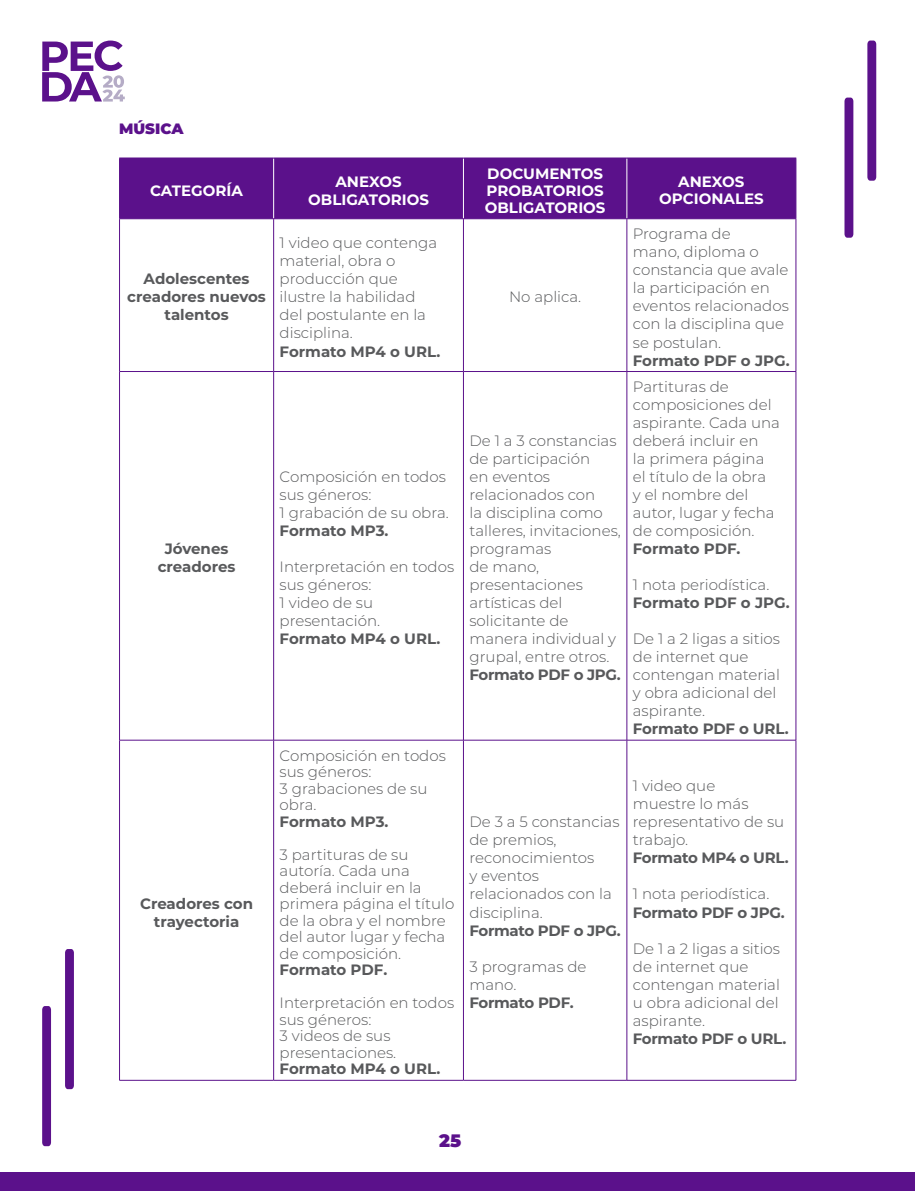
<style>
.page{position:relative;width:915px;height:1191px;background:#fff}
.page>*{position:absolute;margin:0;border:0;box-sizing:border-box;transform-origin:0 0}
.t1{font:900 18px "Montserrat";color:#5b118b}
.t2{font:300 15px/18px "Montserrat";color:#58595b}
.t3{font:700 15px/18px "Montserrat";letter-spacing:-.01em;color:#58595b;text-align:center}
.t4{font:700 15px/17.1px "Montserrat";color:#fff;text-align:center}
.t5{font:900 15px "Montserrat";color:#5b118b}
</style>
<div class="page">
<div style="left:0;top:1172px;width:914px;height:19px;background:#5b118b"></div>
<svg style="left:867px;top:41px;width:8px;height:140px"></svg>
<svg style="left:844px;top:98px;width:9px;height:140px"></svg>
<svg style="left:65px;top:949px;width:9px;height:140px"></svg>
<svg style="left:42px;top:1006px;width:9px;height:140px"></svg>
<svg style="left:42px;top:41px;width:83px;height:61px"></svg>
<div style="left:120px;top:159px;width:675px;height:59px;background:#5b118b"></div>
<hr style="left:119px;top:219px;width:1px;height:152px;background:#5b118b">
<hr style="left:273px;top:219px;width:1px;height:152px;background:#5b118b">
<hr style="left:463px;top:219px;width:1px;height:152px;background:#5b118b">
<hr style="left:626px;top:219px;width:1px;height:152px;background:#5b118b">
<hr style="left:795px;top:219px;width:1px;height:152px;background:#5b118b">
<hr style="left:119px;top:371px;width:154px;height:1px;background:#5b118b">
<hr style="left:119px;top:372px;width:1px;height:368px;background:#5b118b">
<hr style="left:273px;top:371px;width:190px;height:1px;background:#5b118b">
<hr style="left:273px;top:372px;width:1px;height:368px;background:#5b118b">
<hr style="left:463px;top:371px;width:163px;height:1px;background:#5b118b">
<hr style="left:463px;top:372px;width:1px;height:368px;background:#5b118b">
<hr style="left:626px;top:371px;width:169px;height:1px;background:#5b118b">
<hr style="left:626px;top:372px;width:1px;height:368px;background:#5b118b">
<hr style="left:795px;top:372px;width:1px;height:368px;background:#5b118b">
<hr style="left:119px;top:740px;width:154px;height:1px;background:#5b118b">
<hr style="left:119px;top:740px;width:1px;height:340px;background:#5b118b">
<hr style="left:273px;top:740px;width:190px;height:1px;background:#5b118b">
<hr style="left:273px;top:740px;width:1px;height:340px;background:#5b118b">
<hr style="left:463px;top:740px;width:163px;height:1px;background:#5b118b">
<hr style="left:463px;top:740px;width:1px;height:340px;background:#5b118b">
<hr style="left:626px;top:740px;width:169px;height:1px;background:#5b118b">
<hr style="left:626px;top:740px;width:1px;height:340px;background:#5b118b">
<hr style="left:795px;top:740px;width:1px;height:340px;background:#5b118b">
<hr style="left:119px;top:1080px;width:154px;height:1px;background:#5b118b">
<hr style="left:273px;top:1080px;width:190px;height:1px;background:#5b118b">
<hr style="left:463px;top:1080px;width:163px;height:1px;background:#5b118b">
<hr style="left:626px;top:1080px;width:169px;height:1px;background:#5b118b">
<hr style="left:273px;top:158px;width:1px;height:60px;background:#fff">
<hr style="left:463px;top:158px;width:1px;height:60px;background:#fff">
<hr style="left:626px;top:158px;width:1px;height:60px;background:#fff">
<hr style="left:119px;top:158px;width:1px;height:60px;background:#5b118b">
<hr style="left:119px;top:158px;width:154px;height:1px;background:#5b118b">
<hr style="left:273px;top:158px;width:190px;height:1px;background:#5b118b">
<hr style="left:463px;top:158px;width:163px;height:1px;background:#5b118b">
<hr style="left:626px;top:158px;width:170px;height:1px;background:#5b118b">
<hr style="left:795px;top:158px;width:1px;height:60px;background:#5b118b">
<hr style="left:119px;top:218px;width:154px;height:1px;background:#5b118b">
<hr style="left:273px;top:218px;width:190px;height:1px;background:#5b118b">
<hr style="left:463px;top:218px;width:163px;height:1px;background:#5b118b">
<hr style="left:626px;top:218px;width:170px;height:1px;background:#5b118b">
<p class="t5" style="left:119px;top:117px;width:66px">MÚSICA</p>
<p class="t4" style="left:150px;top:181px;width:94px">CATEGORÍA</p>
<p class="t4" style="left:308px;top:171px;width:122px;line-height:18px">ANEXOS<br>OBLIGATORIOS</p>
<p class="t4" style="left:484px;top:164px;width:122px;text-align:left">DOCUMENTOS<br>PROBATORIOS<br>OBLIGATORIOS</p>
<p class="t4" style="left:659px;top:172px;width:106px">ANEXOS<br>OPCIONALES</p>
<p class="t3" style="left:127px;top:269px;width:140px">Adolescentes creadores nuevos talentos</p>
<p class="t2" style="left:279px;top:234px;width:159px">1 video que contenga material, obra o producción que ilustre la habilidad del postulante en la disciplina.</p>
<p class="t3" style="left:279px;top:341px;width:162px">Formato MP4 o URL.</p>
<p class="t3" style="left:158px;top:539px;width:79px">Jóvenes creadores</p>
<p class="t2" style="left:279px;top:467px;width:171px">Composición en todos sus géneros:<br>1 grabación de su obra.</p>
<p class="t3" style="left:279px;top:521px;width:110px">Formato MP3.</p>
<p class="t2" style="left:279px;top:557px;width:176px">Interpretación en todos sus géneros:<br>1 video de su presentación.</p>
<p class="t3" style="left:279px;top:629px;width:162px">Formato MP4 o URL.</p>
<p class="t3" style="left:140px;top:893px;width:115px">Creadores con trayectoria</p>
<p class="t2" style="left:279px;top:746px;width:168px;line-height:16.5px">Composición en todos sus géneros:<br>3 grabaciones de su obra.</p>
<p class="t3" style="left:279px;top:811px;width:110px">Formato MP3.</p>
<p class="t2" style="left:279px;top:845px;width:176px;line-height:16.5px">3 partituras de su autoría. Cada una deberá incluir en la primera página el título de la obra y el nombre del autor lugar y fecha de composición.</p>
<p class="t3" style="left:279px;top:960px;width:109px">Formato PDF.</p>
<p class="t2" style="left:279px;top:994px;width:176px;line-height:16.5px">Interpretación en todos sus géneros:<br>3 videos de sus presentaciones.</p>
<p class="t3" style="left:279px;top:1059px;width:162px">Formato MP4 o URL.</p>
<p class="t2" style="left:509px;top:288px;width:74px">No aplica.</p>
<p class="t2" style="left:469px;top:431px;width:153px">De 1 a 3 constancias de participación<br>en eventos relacionados con<br>la disciplina como talleres, invitaciones, programas<br>de mano, presentaciones artísticas del solicitante de manera individual y grupal, entre otros.</p>
<p class="t3" style="left:469px;top:665px;width:153px">Formato PDF o JPG.</p>
<p class="t2" style="left:632px;top:225px;width:157px">Programa de<br>mano, diploma o constancia que avale la participación en eventos relacionados con la disciplina que se postulan.</p>
<p class="t3" style="left:632px;top:350px;width:158px">Formato PDF o JPG.</p>
<p class="t2" style="left:632px;top:377px;width:149px">Partituras de composiciones del aspirante. Cada una deberá incluir en<br>la primera página el título de la obra<br>y el nombre del autor, lugar y fecha de composición.</p>
<p class="t3" style="left:632px;top:539px;width:109px">Formato PDF.</p>
<p class="t2" style="left:632px;top:575px;width:138px">1 nota periodística.</p>
<p class="t3" style="left:632px;top:593px;width:158px">Formato PDF o JPG.</p>
<p class="t2" style="left:632px;top:629px;width:149px">De 1 a 2 ligas a sitios de internet que contengan material y obra adicional del aspirante.</p>
<p class="t3" style="left:632px;top:719px;width:157px">Formato PDF o URL.</p>
<p class="t2" style="left:469px;top:812px;width:151px">De 3 a 5 constancias de premios, reconocimientos<br>y eventos relacionados con la disciplina.</p>
<p class="t3" style="left:469px;top:920px;width:153px">Formato PDF o JPG.</p>
<p class="t2" style="left:469px;top:956px;width:118px">3 programas de mano.</p>
<p class="t3" style="left:469px;top:992px;width:106px">Formato PDF.</p>
<p class="t2" style="left:632px;top:776px;width:153px">1 video que<br>muestre lo más representativo de su trabajo.</p>
<p class="t3" style="left:632px;top:848px;width:157px">Formato MP4 o URL.</p>
<p class="t2" style="left:632px;top:884px;width:138px">1 nota periodística.</p>
<p class="t3" style="left:632px;top:902px;width:153px">Formato PDF o JPG.</p>
<p class="t2" style="left:632px;top:938px;width:149px">De 1 a 2 ligas a sitios de internet que contengan material u obra adicional del aspirante.</p>
<p class="t3" style="left:632px;top:1028px;width:155px">Formato PDF o URL.</p>
<p class="t1" style="left:439px;top:1127px;width:24px">25</p>
</div>
